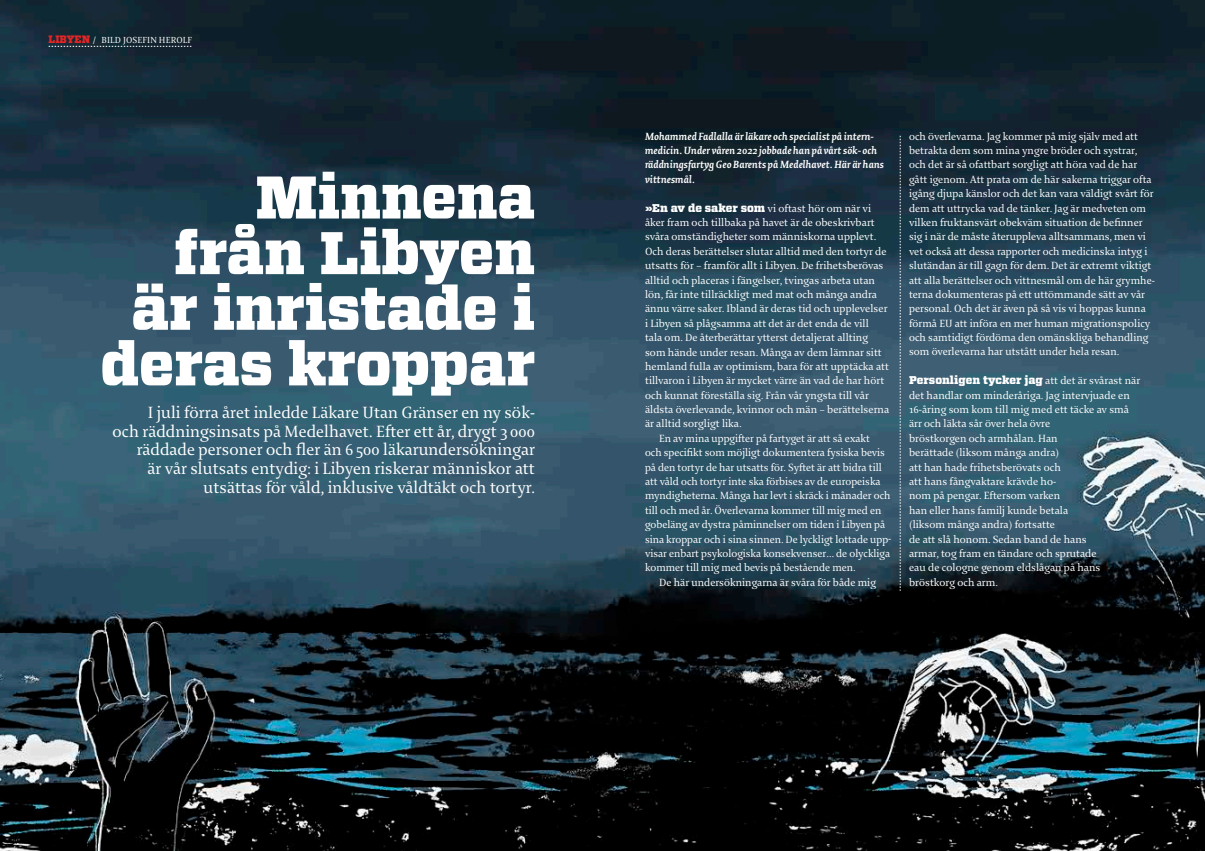
<style>
.page{position:relative;width:1205px;height:851px;background:#fff}
.page>*{position:absolute;margin:0;border:0;box-sizing:border-box;transform-origin:0 0}
.t1{font:900 60px/55.6px "Vitesse";letter-spacing:-.005em;color:#fff;text-align:right}
.t2{font:17.5px/18.8px "Enigma";color:#fff;text-align:right}
.t3{font:11.25px/14.4px "Enigma";color:#fff}
.t4{font:italic 700 11.25px/14.4px "Enigma";color:#fff}
.t5{font:900 11.25px "Vitesse";color:#fff}
.t6{font:9.5px "Enigma";letter-spacing:.01em;color:#fff}
.s1{font-family:"Vitesse";font-weight:900;font-size:10.75px;color:#e32525}
.s2{font-family:"Vitesse";font-weight:900}
.s3{font-family:"Enigma";font-weight:400}
</style>
<div class="page">
<img style="left:0;top:0;width:1205px;height:850px">
<svg style="left:900px;top:136px;width:1px;height:454px"></svg>
<svg style="left:49px;top:46px;width:142px;height:1px"></svg>
<p class="t6" style="left:49px;top:35px;width:145px"><span class="s1">LIBYEN</span> / BILD JOSEFIN HEROLF</p>
<h1 class="t1" style="left:100px;top:171px;width:436px">Minnena<br>från Libyen är inristade i deras kroppar</h1>
<p class="t2" style="left:113px;top:403px;width:424px">I juli förra året inledde Läkare Utan Gränser en ny sök-<br>och räddningsinsats på Medelhavet. Efter ett år, drygt 3 000 räddade personer och fler än 6 500 läkarundersökningar<br>är vår slutsats entydig: i Libyen riskerar människor att utsättas för våld, inklusive våldtäkt och tortyr.</p>
<p class="t4" style="left:645px;top:129px;width:240px">Mohammed Fadlalla är läkare och specialist på intern&shy;medicin. Under våren 2022 jobbade han på vårt sök- och räddningsfartyg Geo Barents på Medelhavet. Här är hans vittnesmål.</p>
<p class="t3" style="left:645px;top:201px;width:228px"><span class="s2">»En av de saker som</span> vi oftast hör om när vi</p>
<p class="t3" style="left:645px;top:215px;width:231px">åker fram och tillbaka på havet är de obeskrivbart</p>
<p class="t3" style="left:645px;top:230px;width:233px">svåra omständigheter som människorna upplevt.</p>
<p class="t3" style="left:645px;top:244px;width:243px">Och deras berättelser slutar alltid med den tortyr de</p>
<p class="t3" style="left:645px;top:259px;width:240px">utsatts för – framför allt i Libyen. De frihetsberövas</p>
<p class="t3" style="left:645px;top:273px;width:232px">alltid och placeras i fängelser, tvingas arbeta utan</p>
<p class="t3" style="left:645px;top:287px;width:234px">lön, får inte tillräckligt med mat och många andra</p>
<p class="t3" style="left:645px;top:302px;width:244px">ännu värre saker. Ibland är deras tid och upplevelser</p>
<p class="t3" style="left:645px;top:316px;width:225px">i Libyen så plågsamma att det är det enda de vill</p>
<p class="t3" style="left:645px;top:330px;width:225px">tala om. De återberättar ytterst detaljerat allting</p>
<p class="t3" style="left:645px;top:345px;width:238px">som hände under resan. Många av dem lämnar sitt</p>
<p class="t3" style="left:645px;top:359px;width:245px">hemland fulla av optimism, bara för att upptäcka att</p>
<p class="t3" style="left:645px;top:374px;width:241px">tillvaron i Libyen är mycket värre än vad de har hört</p>
<p class="t3" style="left:645px;top:388px;width:225px">och kunnat föreställa sig. Från vår yngsta till vår</p>
<p class="t3" style="left:645px;top:402px;width:246px">äldsta överlevande, kvinnor och män – berättelserna</p>
<p class="t3" style="left:645px;top:417px;width:98px">är alltid sorgligt lika.</p>
<p class="t3" style="left:659px;top:431px;width:212px">En av mina uppgifter på fartyget är att så exakt</p>
<p class="t3" style="left:645px;top:445px;width:241px">och specifikt som möjligt dokumentera fysiska bevis</p>
<p class="t3" style="left:645px;top:460px;width:238px">på den tortyr de har utsatts för. Syftet är att bidra till</p>
<p class="t3" style="left:645px;top:474px;width:237px">att våld och tortyr inte ska förbises av de europeiska</p>
<p class="t3" style="left:645px;top:489px;width:247px">myndigheterna. Många har levt i skräck i månader och</p>
<p class="t3" style="left:645px;top:503px;width:238px">till och med år. Överlevarna kommer till mig med en</p>
<p class="t3" style="left:645px;top:517px;width:242px">gobeläng av dystra påminnelser om tiden i Libyen på</p>
<p class="t3" style="left:645px;top:532px;width:248px">sina kroppar och i sina sinnen. De lyckligt lottade upp-</p>
<p class="t3" style="left:645px;top:546px;width:247px">visar enbart psykologiska konsekvenser… de olyckliga</p>
<p class="t3" style="left:645px;top:560px;width:212px">kommer till mig med bevis på bestående men.</p>
<p class="t3" style="left:659px;top:575px;width:218px">De här undersökningarna är svåra för både mig</p>
<p class="t3" style="left:909px;top:129px;width:247px">och överlevarna. Jag kommer på mig själv med att betrakta dem som mina yngre bröder och systrar, och det är så ofattbart sorgligt att höra vad de har gått igenom. Att prata om de här sakerna triggar ofta igång djupa känslor och det kan vara väldigt svårt för dem att uttrycka vad de tänker. Jag är medveten om vilken fruktansvärt obekväm situation de befinner sig i när de måste återuppleva alltsammans, men vi vet också att dessa rapporter och medicinska intyg i slutändan är till gagn för dem. Det är extremt viktigt att alla berättelser och vittnesmål om de här grymhe&shy;terna dokumenteras på ett uttömmande sätt av vår personal. Och det är även på så vis vi hoppas kunna förmå EU att införa en mer human migrationspolicy och samtidigt fördöma den omänskliga behandling som överlevarna har utstått under hela resan.</p>
<p class="t5" style="left:909px;top:372px;width:233px">Personligen tycker jag <span class="s3">att det är svårast när</span></p>
<p class="t3" style="left:909px;top:388px;width:222px">det handlar om minderåriga. Jag intervjuade en 16-åring som kom till mig med ett täcke av små ärr och läkta sår över hela övre<br>bröstkorgen och armhålan. Han<br>berättade (liksom många andra)<br>att han hade frihetsberövats och<br>att hans fångvaktare krävde ho-<br>nom på pengar. Eftersom varken<br>han eller hans familj kunde betala<br>(liksom många andra) fortsatte<br>de att slå honom. Sedan band de hans<br>armar, tog fram en tändare och sprutade<br>eau de cologne genom eldslågan på hans bröstkorg och arm.</p>
</div>
